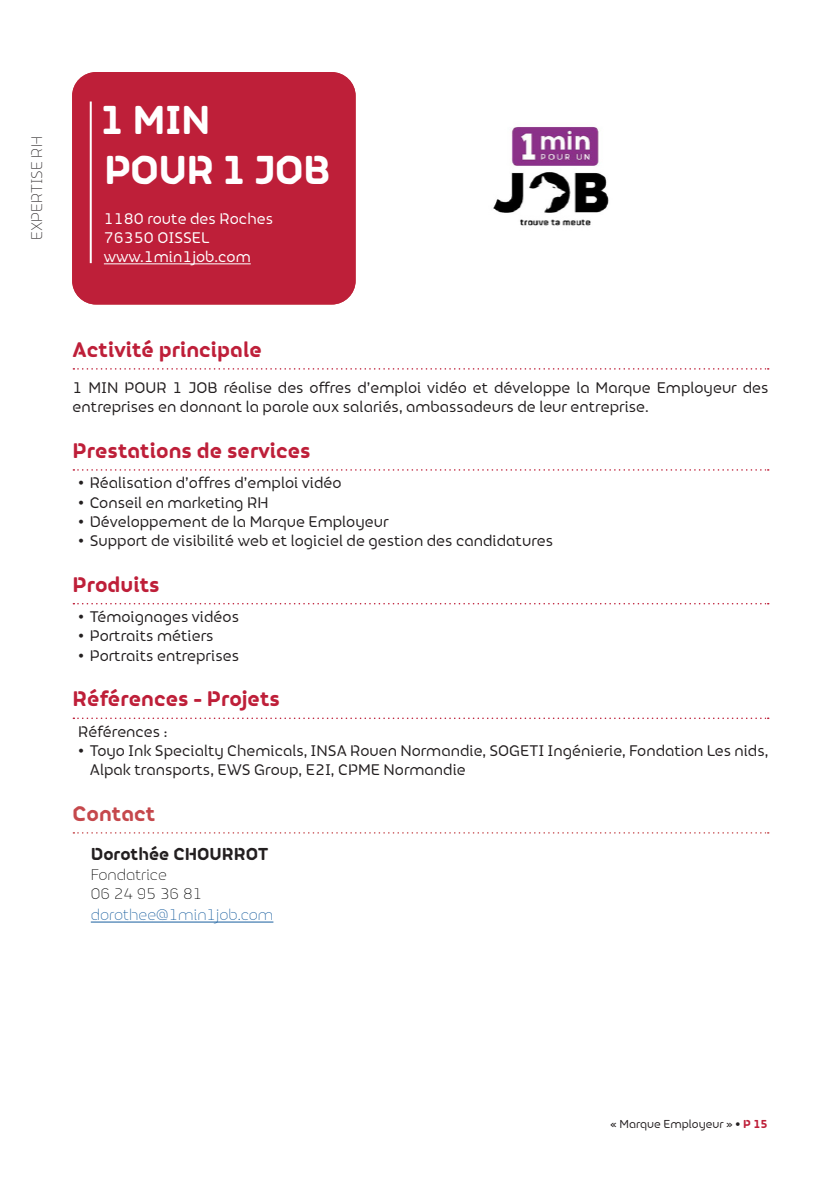
<style>
.page{position:relative;width:840px;height:1191px;background:#fff}
.page>*{position:absolute;margin:0;border:0;box-sizing:border-box;transform-origin:0 0}
.Contact___Titre{font:700 42px "FS Alvar";letter-spacing:-.02em;color:#fff}
.t1{font:700 22px "FS Alvar";color:#be1f39}
.t2{font:700 22px "FS Alvar";color:#c5484c}
.t3{font:700 18px "FS Alvar";color:#231f20}
.t4{font:16px/19.2px "FS Alvar";color:#231f20}
.t5{font:16px "FS Alvar";color:#fff}
.t6{font:300 16px "FS Alvar";color:#175d9e}
.t7{font:300 16px "FS Alvar";color:#000}
.t8{font:300 16px "FS Alvar";color:#231f20}
.t9{font:12px "FS Alvar";color:#231f20}
.s1{font-weight:700}
.s2{font-weight:700;color:#be1f39}
</style>
<div class="page">
<svg style="left:73px;top:368px;width:695px;height:1px"></svg>
<svg style="left:73px;top:469px;width:695px;height:2px"></svg>
<svg style="left:73px;top:603px;width:695px;height:1px"></svg>
<svg style="left:73px;top:717px;width:695px;height:2px"></svg>
<svg style="left:73px;top:832px;width:695px;height:1px"></svg>
<img style="left:493px;top:126px;width:116px;height:100px">
<hr style="left:91px;top:921px;width:182px;height:1px;background:#175d9e">
<div style="left:72px;top:72px;width:283px;height:232px;background:#be1f39;border-radius:24px"></div>
<hr style="left:90px;top:101px;width:2px;height:162px;background:#fff">
<hr style="left:104px;top:263px;width:146px;height:1px;background:#fff">
<p class="t8" style="left:25px;top:240px;width:105px;rotate:-90deg">EXPERTISE RH</p>
<p class="Contact___Titre" style="left:100px;top:82px;width:112px">1 MIN</p>
<p class="Contact___Titre" style="left:104px;top:133px;width:228px">POUR 1 JOB</p>
<p class="t5" style="left:104px;top:206px;width:171px">1180 route des Roches</p>
<p class="t5" style="left:104px;top:226px;width:107px">76350 OISSEL</p>
<p class="t5" style="left:104px;top:245px;width:148px">www.1min1job.com</p>
<p class="t1" style="left:73px;top:330px;width:191px">Activité principale</p>
<p class="t4" style="left:73px;top:377px;width:697px">1 MIN POUR 1 JOB réalise des offres d’emploi vidéo et développe la Marque Employeur des entreprises en donnant la parole aux salariés, ambassadeurs de leur entreprise.</p>
<p class="t1" style="left:73px;top:431px;width:239px">Prestations de services</p>
<p class="t4" style="left:78px;top:472px;width:265px">• Réalisation d’offres d’emploi vidéo</p>
<p class="t4" style="left:78px;top:491px;width:192px">• Conseil en marketing RH</p>
<p class="t4" style="left:78px;top:510px;width:311px">• Développement de la Marque Employeur</p>
<p class="t4" style="left:78px;top:529px;width:476px">• Support de visibilité web et logiciel de gestion des candidatures</p>
<p class="t1" style="left:73px;top:564px;width:88px">Produits</p>
<p class="t4" style="left:78px;top:606px;width:162px">• Témoignages vidéos</p>
<p class="t4" style="left:78px;top:625px;width:137px">• Portraits métiers</p>
<p class="t4" style="left:78px;top:644px;width:162px">• Portraits entreprises</p>
<p class="t1" style="left:73px;top:679px;width:209px">Références - Projets</p>
<p class="t4" style="left:78px;top:720px;width:91px">Références :</p>
<p class="t4" style="left:90px;top:739px;width:679px;text-indent:-11px">• Toyo Ink Specialty Chemicals, INSA Rouen Normandie, SOGETI Ingénierie, Fondation Les nids,<br>Alpak transports, EWS Group, E2I, CPME Normandie</p>
<p class="t2" style="left:73px;top:794px;width:84px">Contact</p>
<p class="t3" style="left:91px;top:838px;width:179px">Dorothée CHOURROT</p>
<p class="t7" style="left:91px;top:862px;width:78px">Fondatrice</p>
<p class="t7" style="left:91px;top:882px;width:113px">06 24 95 36 81</p>
<p class="t6" style="left:91px;top:903px;width:184px">dorothee@1min1job.com</p>
<p class="t9" style="left:610px;top:1114px;width:159px">« Marque Employeur » <span class="s1">•</span> <span class="s2">P 15</span></p>
</div>
